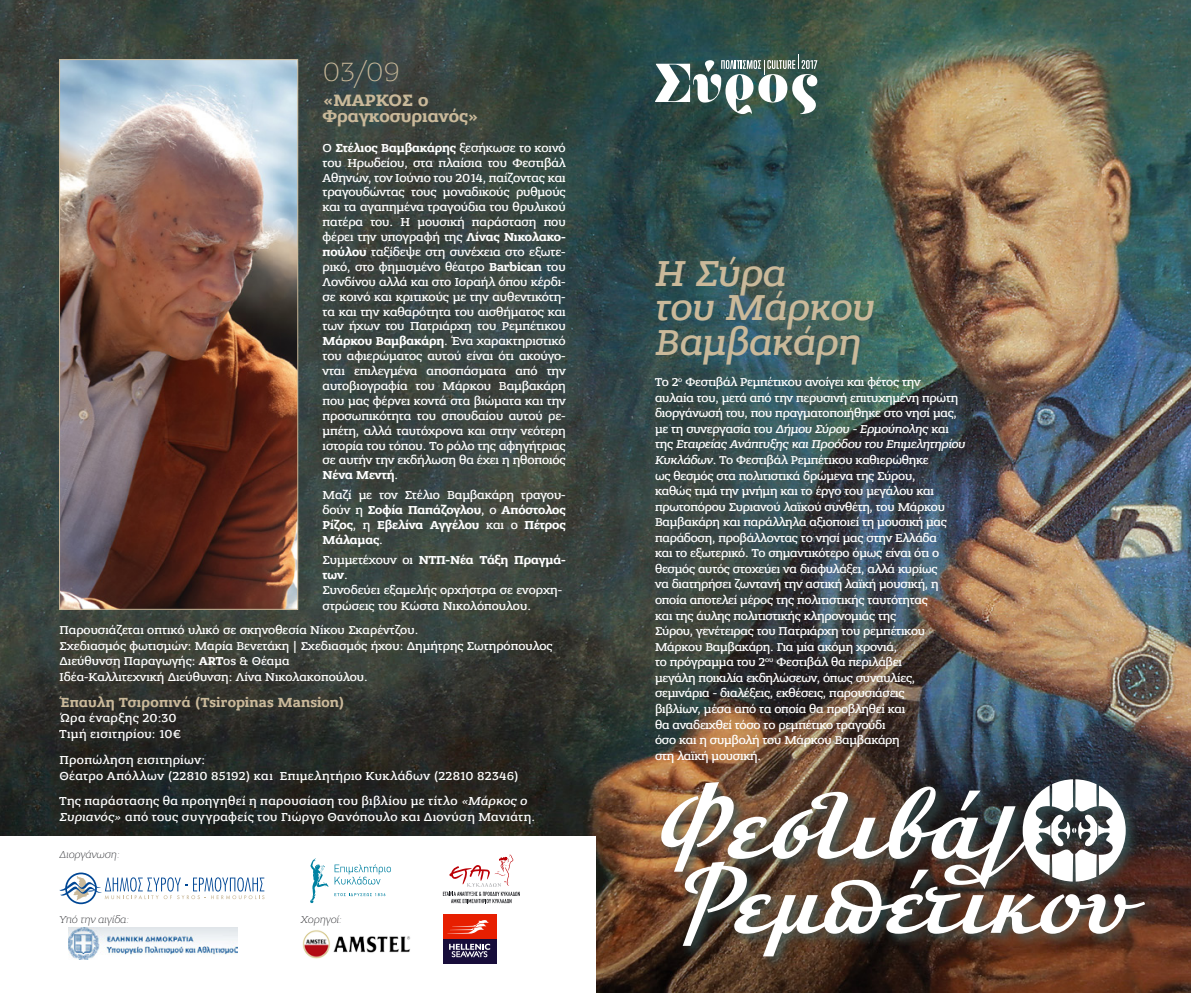
<style>
.page{position:relative;width:1191px;height:993px;background:#fff}
.page>*{position:absolute;margin:0;border:0;box-sizing:border-box;transform-origin:0 0}
.t1{font:italic 500 38.32px/34.5px "Bandera Pro";color:#cab99a}
.t2{font:300 28px "Bandera Pro";color:#cab99a}
.t3{font:700 17.5px/15.8px "Bandera Pro";color:#cab99a}
.t4{font:700 14px "Bandera Pro";letter-spacing:.015em;color:#cab99a}
.t5{font:500 12.25px/14.9px "Bandera Pro";letter-spacing:.025em;color:#fff}
.t6{font:700 12.25px/14.9px "Bandera Pro";letter-spacing:-.01em;color:#fff;text-align:justify}
.t7{font:500 12.08px/15.6px "Bandera Pro";letter-spacing:-.02em;color:#fff}
.t8{font:500 12.08px/15.6px "Bandera Pro";color:#fff}
.t9{font:italic 300 10.5px "Bandera Pro";color:#1b1c20}
.s1{font-weight:700}
.s2{font-weight:500}
.s3{font-weight:700;font-size:12.25px}
.s4{font-style:italic}
</style>
<div class="page">
<img style="left:0;top:0;width:1191px;height:992px">
<div style="left:657px;top:775px;width:501px;height:195px;background:#3d6062;opacity:.75"></div>
<img style="left:661px;top:779px;width:484px;height:177px">
<img style="left:61px;top:61px;width:235px;height:546px">
<div style="left:59px;top:59px;width:239px;height:550px;border:1px solid #cab99a"></div>
<div style="left:0;top:836px;width:595px;height:156px;background:#fff"></div>
<svg style="left:334px;top:864px;width:57px;height:20px"></svg>
<svg style="left:334px;top:893px;width:51px;height:2px"></svg>
<svg style="left:310px;top:858px;width:18px;height:44px"></svg>
<svg style="left:443px;top:854px;width:77px;height:48px"></svg>
<svg style="left:59px;top:872px;width:205px;height:31px"></svg>
<svg style="left:655px;top:55px;width:162px;height:59px"></svg>
<img style="left:68px;top:927px;width:169px;height:32px">
<img style="left:302px;top:930px;width:108px;height:29px">
<div style="left:443px;top:938px;width:53px;height:25px;background:#170d3a"></div>
<div style="left:443px;top:914px;width:53px;height:24px;background:#e71f01"></div>
<svg style="left:450px;top:920px;width:38px;height:13px"></svg>
<svg style="left:449px;top:943px;width:41px;height:13px"></svg>
<h2 class="t2" style="left:322px;top:54px;width:79px">03/09</h2>
<h3 class="t3" style="left:322px;top:93px;width:158px">«ΜΑΡΚΟΣ ο<br>Φραγκοσυριανός»</h3>
<p class="t5" style="left:322px;top:140px;width:245px;text-align:justify">Ο <span class="s1">Στέλιος Βαμβακάρης</span> ξεσήκωσε το κοινό του Ηρωδείου, στα πλαίσια του Φεστιβάλ Αθηνών, τον Ιούνιο του 2014, παίζοντας και τραγουδώντας τους μοναδικούς ρυθμούς και τα αγαπημένα τραγούδια του θρυλικού πατέρα του. Η μουσική παράσταση που φέρει την υπογραφή της <span class="s1">Λίνας Νικολακο&shy;πούλου</span> ταξίδεψε στη συνέχεια στο εξωτε&shy;ρικό, στο φημισμένο θέατρο <span class="s1">Barbican</span> του Λονδίνου αλλά και στο Ισραήλ όπου κέρδι&shy;σε κοινό και κριτικούς με την αυθεντικότη&shy;τα και την καθαρότητα του αισθήματος και των ήχων του Πατριάρχη του Ρεμπέτικου <span class="s1">Μάρκου Βαμβακάρη</span>. Ένα χαρακτηριστικό του αφιερώματος αυτού είναι ότι ακούγο&shy;νται επιλεγμένα αποσπάσματα από την αυτοβιογραφία του Μάρκου Βαμβακάρη που μας φέρνει κοντά στα βιώματα και την προσωπικότητα του σπουδαίου αυτού ρε&shy;μπέτη, αλλά ταυτόχρονα και στην νεότερη ιστορία του τόπου. Το ρόλο της αφηγήτριας σε αυτήν την εκδήλωση θα έχει η ηθοποιός <span class="s1">Νένα Μεντή</span>.</p>
<p class="t6" style="left:322px;top:488px;width:245px"><span class="s2">Μαζί με τον Στέλιο Βαμβακάρη τραγου&shy;δούν η</span> Σοφία Παπάζογλου<span class="s2">, ο</span> Απόστολος Ρίζος<span class="s2">, η</span> Εβελίνα Αγγέλου <span class="s2">και ο</span> Πέτρος Μάλαμας<span class="s2">.</span></p>
<p class="t6" style="left:322px;top:552px;width:245px"><span class="s2">Συμμετέχουν οι</span> ΝΤΠ-Νέα Τάξη Πραγμά&shy;των<span class="s2">.</span></p>
<p class="t8" style="left:322px;top:582px;width:241px">Συνοδεύει εξαμελής ορχήστρα σε ενορχη&shy;στρώσεις του Κώστα Νικολόπουλου.</p>
<p class="t8" style="left:60px;top:622px;width:494px">Παρουσιάζεται οπτικό υλικό σε σκηνοθεσία Νίκου Σκαρέντζου.<br>Σχεδιασμός φωτισμών: Μαρία Βενετάκη | Σχεδιασμός ήχου: Δημήτρης Σωτηρόπουλος Διεύθυνση Παραγωγής: <span class="s3">ART</span>os &amp; Θέαμα<br>Ιδέα-Καλλιτεχνική Διεύθυνση: Λίνα Νικολακοπούλου.</p>
<p class="t4" style="left:60px;top:693px;width:286px">Έπαυλη Τσιροπινά (Tsiropinas Mansion)</p>
<p class="t5" style="left:60px;top:710px;width:123px;line-height:15.8px">Ώρα έναρξης 20:30<br>Τιμή εισιτηρίου: 10€</p>
<p class="t5" style="left:60px;top:751px;width:461px;line-height:15.8px">Προπώληση εισιτηρίων:<br>Θέατρο Απόλλων (22810 85192) και Επιμελητήριο Κυκλάδων (22810 82346)</p>
<p class="t5" style="left:60px;top:793px;width:477px;line-height:15.8px">Της παράστασης θα προηγηθεί η παρουσίαση του βιβλίου με τίτλο <span class="s4">«Μάρκος ο<br>Συριανός»</span> από τους συγγραφείς του Γιώργο Θανόπουλο και Διονύση Μανιάτη.</p>
<p class="t9" style="left:60px;top:848px;width:62px">Διοργάνωση:</p>
<p class="t9" style="left:60px;top:912px;width:71px">Υπό την αιγίδα:</p>
<p class="t9" style="left:301px;top:912px;width:42px">Χορηγοί:</p>
<h1 class="t1" style="left:655px;top:256px;width:221px">Η Σύρα<br>του Μάρκου<br>Βαμβακάρη</h1>
<p class="t7" style="left:655px;top:374px;width:312px">Το 2<sup>ο</sup> Φεστιβάλ Ρεμπέτικου ανοίγει και φέτος την<br>αυλαία του, μετά από την περυσινή επιτυχημένη πρώτη διοργάνωσή του, που πραγματοποιήθηκε στο νησί μας, με τη συνεργασία του <span class="s4">Δήμου Σύρου - Ερμούπολης</span> και της <span class="s4">Εταιρείας Ανάπτυξης και Προόδου του Επιμελητηρίου Κυκλάδων</span>. Το Φεστιβάλ Ρεμπέτικου καθιερώθηκε<br>ως θεσμός στα πολιτιστικά δρώμενα της Σύρου,<br>καθώς τιμά την μνήμη και το έργο του μεγάλου και πρωτοπόρου Συριανού λαϊκού συνθέτη, του Μάρκου Βαμβακάρη και παράλληλα αξιοποιεί τη μουσική μας παράδοση, προβάλλοντας το νησί μας στην Ελλάδα<br>και το εξωτερικό. Το σημαντικότερο όμως είναι ότι o θεσμός αυτός στοχεύει να διαφυλάξει, αλλά κυρίως<br>να διατηρήσει ζωντανή την αστική λαϊκή μουσική, η οποία αποτελεί μέρος της πολιτιστικής ταυτότητας<br>και της άυλης πολιτιστικής κληρονομιάς της<br>Σύρου, γενέτειρας του Πατριάρχη του ρεμπέτικου Μάρκου Βαμβακάρη. Για μία ακόμη χρονιά,<br>το πρόγραμμα του 2<sup>ου</sup> Φεστιβάλ θα περιλάβει<br>μεγάλη ποικιλία εκδηλώσεων, όπως συναυλίες, σεμινάρια - διαλέξεις, εκθέσεις, παρουσιάσεις<br>βιβλίων, μέσα από τα οποία θα προβληθεί και<br>θα αναδειχθεί τόσο το ρεμπέτικο τραγούδι<br>όσο και η συμβολή του Μάρκου Βαμβακάρη<br>στη λαϊκή μουσική.</p>
</div>
